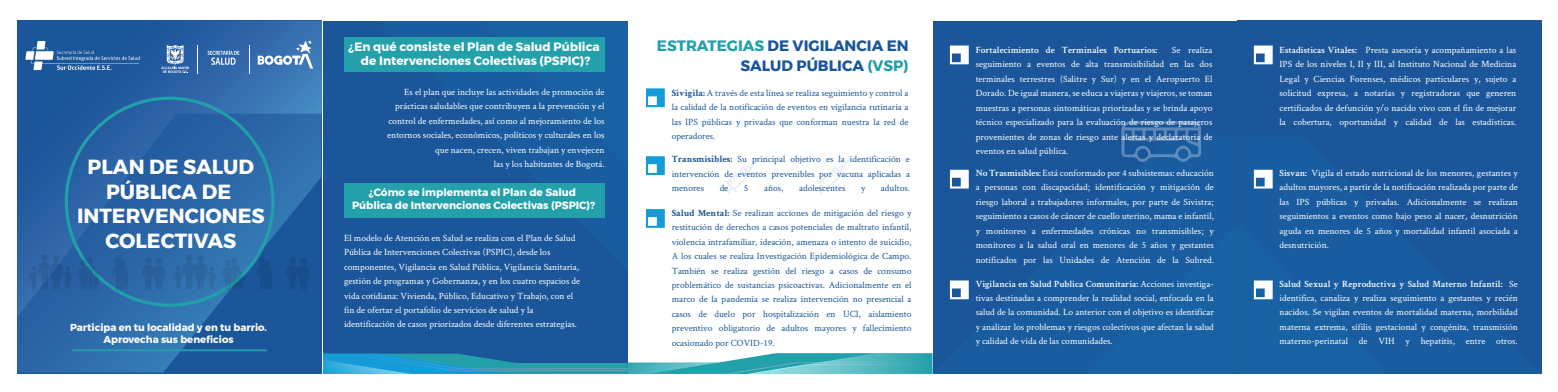
<style>
.page{position:relative;width:1558px;height:392px;background:#fff}
.page>*{position:absolute;margin:0;border:0;box-sizing:border-box;transform-origin:0 0}
.t1{font:700 20.4px/24.5px "Montserrat";color:#fff;text-align:center}
.t2{font:700 15px/19.8px "Montserrat";color:#1a5699;text-align:right}
.t3{font:700 12px/14.4px "Montserrat";color:#fff;text-align:center}
.t4{font:700 10.5px/12.6px "Montserrat";color:#fff;text-align:center}
.t5{font:700 10.05px/12px "Montserrat";color:#fff;text-align:center}
.t6{font:9.6px/14.4px "Crimson Text";color:#fff;text-align:justify}
.t7{font:9.6px/14.4px "Crimson Text";color:#1a5699;text-align:justify}
.t8{font:600 9.6px "Crimson Text";color:#fff}
.s1{color:#23a0aa}
.s2{font-weight:700}
.s3{font-weight:600}
</style>
<div class="page">
<div style="left:323px;top:21px;width:304px;height:352px;background:#1a5699"></div>
<svg style="left:377px;top:37px;width:228px;height:181px"></svg>
<svg style="left:481px;top:21px;width:146px;height:145px"></svg>
<div style="left:344px;top:38px;width:260px;height:34px;background:#23a0aa"></div>
<div style="left:344px;top:183px;width:260px;height:34px;background:#23a0aa"></div>
<div style="left:1237px;top:21px;width:304px;height:352px;background:#1a5699"></div>
<svg style="left:1253px;top:45px;width:19px;height:19px"></svg>
<svg style="left:1253px;top:169px;width:19px;height:19px"></svg>
<svg style="left:17px;top:317px;width:305px;height:55px;background:#2563a3"></svg>
<svg style="left:17px;top:20px;width:305px;height:297px;background:#2864a4"></svg>
<div style="left:72px;top:349px;width:195px;height:2px;background:#21a0aa;border:1px solid #21a0aa"></div>
<svg style="left:78px;top:257px;width:23px;height:32px"></svg>
<svg style="left:112px;top:257px;width:16px;height:33px"></svg>
<svg style="left:142px;top:256px;width:23px;height:34px"></svg>
<svg style="left:30px;top:254px;width:42px;height:35px"></svg>
<svg style="left:222px;top:257px;width:23px;height:32px"></svg>
<svg style="left:256px;top:257px;width:17px;height:33px"></svg>
<svg style="left:286px;top:256px;width:24px;height:34px"></svg>
<svg style="left:174px;top:254px;width:42px;height:35px"></svg>
<svg style="left:646px;top:88px;width:18px;height:19px"></svg>
<svg style="left:646px;top:156px;width:18px;height:19px"></svg>
<svg style="left:646px;top:209px;width:18px;height:18px"></svg>
<svg style="left:323px;top:352px;width:609px;height:21px"></svg>
<svg style="left:722px;top:156px;width:39px;height:38px"></svg>
<svg style="left:815px;top:156px;width:38px;height:38px"></svg>
<div style="left:933px;top:21px;width:305px;height:352px;background:#1a5699"></div>
<div style="left:1088px;top:225px;width:299px;height:148px;background:#1860a2"></div>
<svg style="left:949px;top:45px;width:19px;height:19px"></svg>
<svg style="left:949px;top:169px;width:19px;height:19px"></svg>
<svg style="left:949px;top:280px;width:19px;height:19px"></svg>
<svg style="left:1121px;top:121px;width:79px;height:41px"></svg>
<svg style="left:161px;top:45px;width:28px;height:28px"></svg>
<svg style="left:258px;top:40px;width:55px;height:28px"></svg>
<svg style="left:249px;top:45px;width:1px;height:28px"></svg>
<svg style="left:197px;top:45px;width:1px;height:28px"></svg>
<svg style="left:207px;top:50px;width:32px;height:15px"></svg>
<svg style="left:25px;top:41px;width:115px;height:29px;background:#4474ab"></svg>
<h1 class="t1" style="left:77px;top:155px;width:189px">PLAN DE SALUD<br>PÚBLICA DE<br>INTERVENCIONES<br>COLECTIVAS</h1>
<p class="t5" style="left:70px;top:321px;width:198px">Participa en tu localidad y en tu barrio.<br>Aprovecha sus beneficios</p>
<p class="t3" style="left:348px;top:39px;width:252px">¿En qué consiste el Plan de Salud Pública de Intervenciones Colectivas (PSPIC)?</p>
<p class="t6" style="left:387px;top:84px;width:219px;text-align:right">Es el plan que incluye las actividades de promoción de prácticas saludables que contribuyen a la prevención y el control de enfermedades, así como al mejoramiento de los entornos sociales, económicos, políticos y culturales en los que nacen, crecen, viven trabajan y envejecen<br>las y los habitantes de Bogotá.</p>
<p class="t4" style="left:352px;top:186px;width:245px">¿Cómo se implementa el Plan de Salud<br>Pública de Intervenciones Colectivas (PSPIC)?</p>
<p class="t6" style="left:344px;top:230px;width:238px;text-align:left">El modelo de Atención en Salud se realiza con el Plan de Salud Pública de Intervenciones Colectivas (PSPIC), desde los componentes, Vigilancia en Salud Pública, Vigilancia Sanitaria, gestión de programas y Gobernanza, y en los cuatro espacios de vida cotidiana: Vivienda, Público, Educativo y Trabajo, con el fin de ofertar el portafolio de servicios de salud y la identificación de casos priorizados desde diferentes estrategias.</p>
<h2 class="t2" style="left:657px;top:36px;width:253px"><span class="s1">ESTRATEGIAS</span> DE VIGILANCIA EN<br>SALUD PÚBLICA <span class="s1">(VSP)</span></h2>
<p class="t7" style="left:671px;top:85px;width:238px"><span class="s2">Sivigila:</span> A través de esta línea se realiza seguimiento y control a la calidad de la notificación de eventos en vigilancia rutinaria a las IPS públicas y privadas que conforman nuestra la red de operadores.</p>
<p class="t7" style="left:671px;top:151px;width:240px"><span class="s2">Transmisibles:</span> Su principal objetivo es la identificación e intervención de eventos prevenibles por vacuna aplicadas a menores</p>
<p class="t7" style="left:719px;top:180px;width:10px">de</p>
<p class="t7" style="left:744px;top:180px;width:6px">5</p>
<p class="t7" style="left:764px;top:180px;width:21px">años,</p>
<p class="t7" style="left:799px;top:180px;width:48px">adolescentes</p>
<p class="t7" style="left:861px;top:180px;width:6px">y</p>
<p class="t7" style="left:880px;top:180px;width:31px">adultos.</p>
<p class="t7" style="left:671px;top:205px;width:241px"><span class="s2">Salud Mental:</span> Se realizan acciones de mitigación del riesgo y restitución de derechos a casos potenciales de maltrato infantil, violencia intrafamiliar, ideación, amenaza o intento de suicidio, A los cuales se realiza Investigación Epidemiológica de Campo.<br>También se realiza gestión del riesgo a casos de consumo problemático de sustancias psicoactivas. Adicionalmente en el marco de la pandemia se realiza intervención no presencial a casos de duelo por hospitalización en UCI, aislamiento preventivo obligatorio de adultos mayores y fallecimiento ocasionado por COVID-19.</p>
<p class="t6" style="left:975px;top:42px;width:238px;text-indent:196px">Se realiza seguimiento a eventos de alta transmisibilidad en las dos terminales terrestres (Salitre y Sur) y en el Aeropuerto El Dorado. De igual manera, se educa a viajeras y viajeros, se toman muestras a personas sintomáticas priorizadas y se brinda apoyo técnico especializado para la evaluación de riesgo de pasajeros provenientes de zonas de riesgo ante alertas y declaratoria de eventos en salud pública.</p>
<p class="t6" style="left:975px;top:165px;width:240px"><span class="s3">No Trasmisibles:</span> Está conformado por 4 subsistemas: educación a personas con discapacidad; identificación y mitigación de riesgo laboral a trabajadores informales, por parte de Sivistra; seguimiento a casos de cáncer de cuello uterino, mama e infantil, y monitoreo a enfermedades crónicas no transmisibles; y monitoreo a la salud oral en menores de 5 años y gestantes notificados por las Unidades de Atención de la Subred.</p>
<p class="t6" style="left:975px;top:275px;width:240px"><span class="s3">Vigilancia en Salud Publica Comunitaria:</span> Acciones investiga&shy;tivas destinadas a comprender la realidad social, enfocada en la salud de la comunidad. Lo anterior con el objetivo es identificar y analizar los problemas y riesgos colectivos que afectan la salud y calidad de vida de las comunidades.</p>
<p class="t8" style="left:975px;top:43px;width:183px">Fortalecimiento de Terminales Portuarios:</p>
<p class="t6" style="left:1279px;top:42px;width:238px"><span class="s3">Estadísticas Vitales:</span> Presta asesoría y acompañamiento a las IPS de los niveles I, II y III, al Instituto Nacional de Medicina Legal y Ciencias Forenses, médicos particulares y, sujeto a solicitud expresa, a notarías y registradoras que generen certificados de defunción y/o nacido vivo con el fin de mejorar la cobertura, oportunidad y calidad de las estadísticas.</p>
<p class="t6" style="left:1279px;top:165px;width:240px"><span class="s3">Sisvan:</span> Vigila el estado nutricional de los menores, gestantes y adultos mayores, a partir de la notificación realizada por parte de las IPS públicas y privadas. Adicionalmente se realizan seguimientos a eventos como bajo peso al nacer, desnutrición aguda en menores de 5 años y mortalidad infantil asociada a desnutrición.</p>
<p class="t6" style="left:1279px;top:275px;width:240px"><span class="s3">Salud Sexual y Reproductiva y Salud Materno Infantil:</span> Se identifica, canaliza y realiza seguimiento a gestantes y recién nacidos. Se vigilan eventos de mortalidad materna, morbilidad materna extrema, sífilis gestacional y congénita, transmisión materno-perinatal de VIH y hepatitis, entre otros.</p>
</div>
